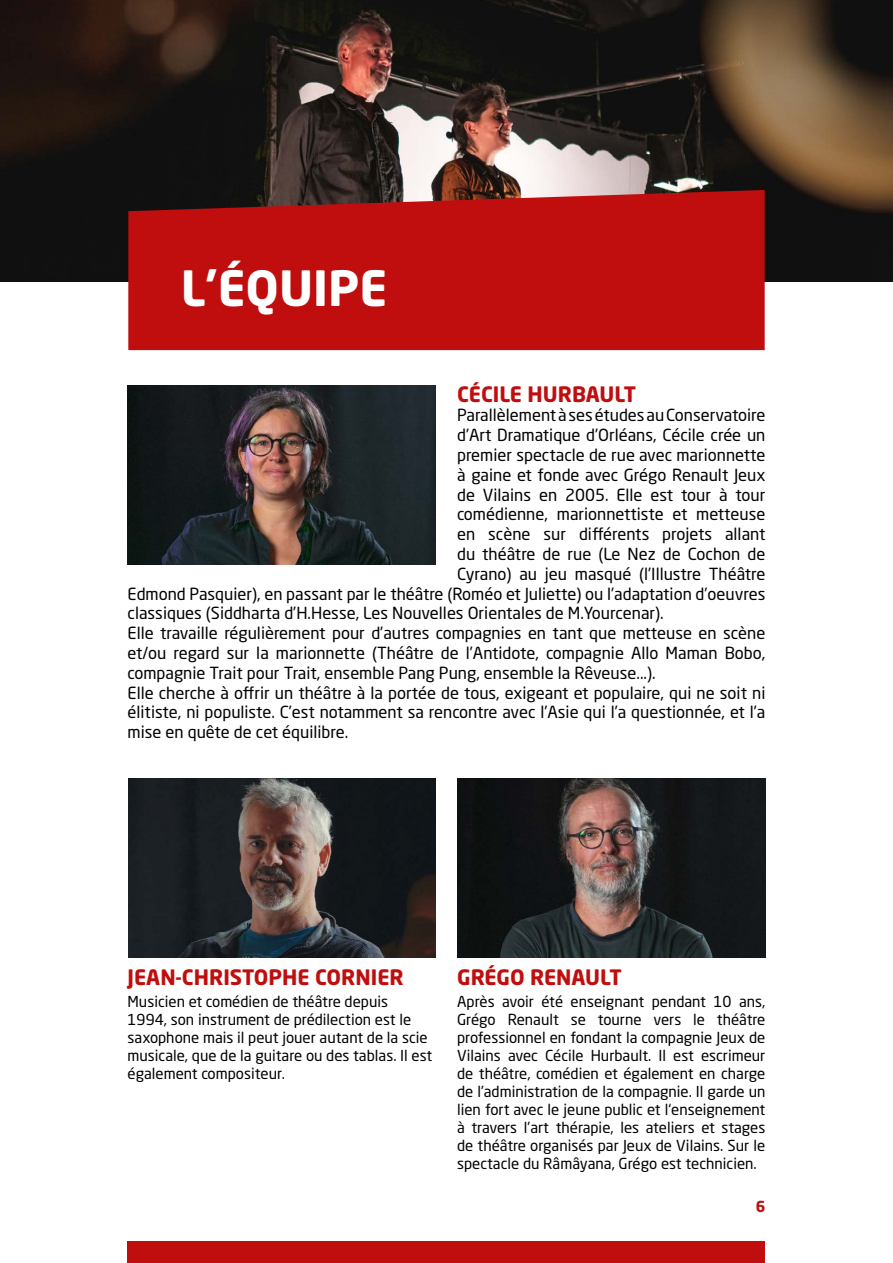
<style>
.page{position:relative;width:893px;height:1263px;background:#fff}
.page>*{position:absolute;margin:0;border:0;box-sizing:border-box;transform-origin:0 0}
.t1{font:700 48px "Neo Sans Pro";color:#fff}
.t2{font:700 21px "Neo Sans Pro";color:#c00d0e}
.t3{font:16.5px "Neo Sans Pro";color:#000}
.t4{font:15px/18px "Neo Sans Pro";color:#000;text-align:justify}
.t5{font:700 15px "Neo Sans Pro";color:#c00d0e}
</style>
<div class="page">
<div style="left:128px;top:1242px;width:637px;height:21px;background:#c00d0e"></div>
<img style="left:0;top:0;width:893px;height:282px">
<svg style="left:128px;top:190px;width:637px;height:160px;background:#b81011"></svg>
<img style="left:458px;top:779px;width:307px;height:178px">
<img style="left:128px;top:779px;width:308px;height:178px">
<img style="left:128px;top:386px;width:308px;height:178px">
<h1 class="t1" style="left:181px;top:258px;width:208px">L’ÉQUIPE</h1>
<p class="t2" style="left:457px;top:380px;width:180px">CÉCILE HURBAULT</p>
<p class="t3" style="left:457px;top:405px;width:310px">Parallèlement à ses études au Conservatoire</p>
<p class="t3" style="left:457px;top:425px;width:310px">d’Art Dramatique d’Orléans, Cécile crée un</p>
<p class="t3" style="left:457px;top:445px;width:310px">premier spectacle de rue avec marionnette</p>
<p class="t3" style="left:457px;top:465px;width:310px">à gaine et fonde avec Grégo Renault Jeux</p>
<p class="t3" style="left:457px;top:484px;width:310px">de Vilains en 2005. Elle est tour à tour</p>
<p class="t3" style="left:457px;top:504px;width:310px">comédienne, marionnettiste et metteuse</p>
<p class="t3" style="left:457px;top:524px;width:310px">en scène sur différents projets allant</p>
<p class="t3" style="left:457px;top:544px;width:310px">du théâtre de rue (Le Nez de Cochon de</p>
<p class="t3" style="left:457px;top:564px;width:310px">Cyrano) au jeu masqué (l’Illustre Théâtre</p>
<p class="t3" style="left:128px;top:583px;width:639px">Edmond Pasquier), en passant par le théâtre (Roméo et Juliette) ou l’adaptation d’oeuvres</p>
<p class="t3" style="left:128px;top:603px;width:538px">classiques (Siddharta d’H.Hesse, Les Nouvelles Orientales de M.Yourcenar).</p>
<p class="t3" style="left:128px;top:623px;width:639px">Elle travaille régulièrement pour d’autres compagnies en tant que metteuse en scène</p>
<p class="t3" style="left:128px;top:643px;width:639px">et/ou regard sur la marionnette (Théâtre de l’Antidote, compagnie Allo Maman Bobo,</p>
<p class="t3" style="left:128px;top:663px;width:530px">compagnie Trait pour Trait, ensemble Pang Pung, ensemble la Rêveuse...).</p>
<p class="t3" style="left:128px;top:682px;width:639px">Elle cherche à offrir un théâtre à la portée de tous, exigeant et populaire, qui ne soit ni</p>
<p class="t3" style="left:128px;top:702px;width:639px">élitiste, ni populiste. C’est notamment sa rencontre avec l’Asie qui l’a questionnée, et l’a</p>
<p class="t3" style="left:128px;top:722px;width:222px">mise en quête de cet équilibre.</p>
<p class="t2" style="left:128px;top:964px;width:278px">JEAN-CHRISTOPHE CORNIER</p>
<p class="t4" style="left:128px;top:992px;width:306px;text-align:left">Musicien et comédien de théâtre depuis<br>1994, son instrument de prédilection est le saxophone mais il peut jouer autant de la scie musicale, que de la guitare ou des tablas. Il est également compositeur.</p>
<p class="t2" style="left:457px;top:964px;width:166px">GRÉGO RENAULT</p>
<p class="t4" style="left:457px;top:992px;width:310px">Après avoir été enseignant pendant 10 ans, Grégo Renault se tourne vers le théâtre professionnel en fondant la compagnie Jeux de Vilains avec Cécile Hurbault. Il est escrimeur de théâtre, comédien et également en charge de l’administration de la compagnie. Il garde un lien fort avec le jeune public et l‘enseignement à travers l’art thérapie, les ateliers et stages de théâtre organisés par Jeux de Vilains. Sur le spectacle du Râmâyana, Grégo est technicien.</p>
<p class="t5" style="left:756px;top:1197px;width:11px">6</p>
</div>
